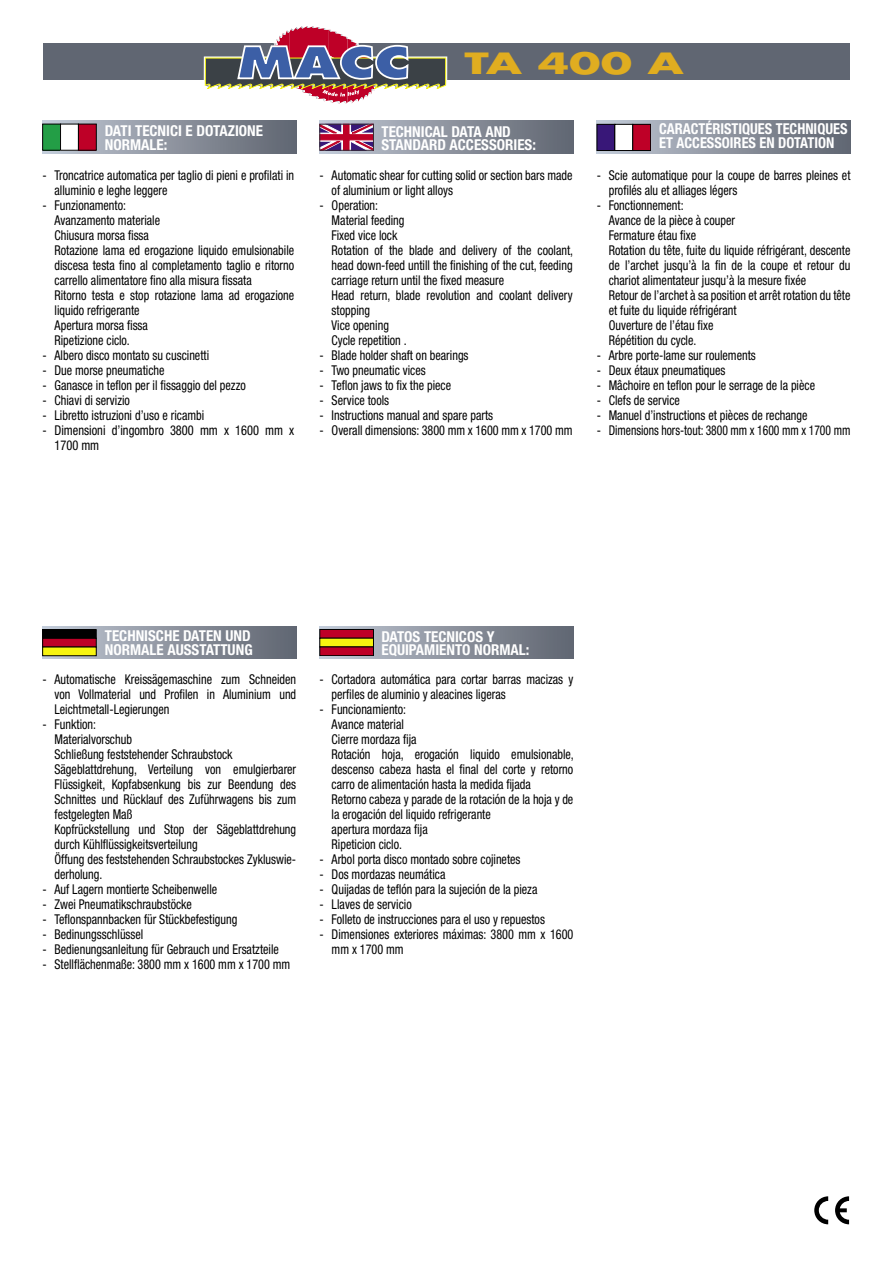
<style>
.page{position:relative;width:893px;height:1263px;background:#fff}
.page>*{position:absolute;margin:0;border:0;box-sizing:border-box;transform-origin:0 0}
.t1{font:700 28.5px "Futura";color:#e0ad20;scale:1.61 1}
.t2{font:700 condensed 15px/13.5px "Helvetica Neue";color:#fff}
.t3{font:700 condensed 15px/13.5px "Helvetica Neue";color:#fff;scale:.96 1}
.t4{font:condensed 13.5px/15px "Helvetica Neue";color:#000;scale:.9 1}
</style>
<div class="page">
<div style="left:597px;top:121px;width:253px;height:32px;background:linear-gradient(to right,#b6bdc9,#646974)"></div>
<svg style="left:320px;top:121px;width:253px;height:32px;background:#868c98"></svg>
<div style="left:43px;top:626px;width:253px;height:33px;background:linear-gradient(to right,#b3bac6,#656a75)"></div>
<div style="left:320px;top:626px;width:253px;height:33px;background:linear-gradient(to right,#c0c8d5,#5f646f)"></div>
<svg style="left:43px;top:121px;width:253px;height:32px;background:#858b96"></svg>
<div style="left:43px;top:43px;width:807px;height:37px;background:#606672"></div>
<div style="left:43px;top:124px;width:18px;height:26px;background:#239e46"></div>
<div style="left:61px;top:124px;width:17px;height:26px;background:#fff"></div>
<div style="left:60px;top:124px;width:19px;height:26px;border:1px solid #000"></div>
<div style="left:78px;top:124px;width:18px;height:26px;background:#be0027"></div>
<div style="left:78px;top:124px;width:18px;height:26px;border:1px solid #000"></div>
<svg style="left:322px;top:126px;width:50px;height:22px"></svg>
<div style="left:320px;top:124px;width:54px;height:26px;border:1px solid #352b36"></div>
<div style="left:597px;top:124px;width:18px;height:27px;background:#381778"></div>
<div style="left:597px;top:124px;width:18px;height:27px;border:1px solid #000"></div>
<div style="left:615px;top:124px;width:18px;height:27px;background:#fff"></div>
<div style="left:615px;top:124px;width:18px;height:27px;border:1px solid #000"></div>
<div style="left:633px;top:124px;width:18px;height:27px;background:#be0027"></div>
<div style="left:633px;top:124px;width:18px;height:27px;border:1px solid #000"></div>
<div style="left:43px;top:630px;width:53px;height:8px;background:#000"></div>
<div style="left:43px;top:629px;width:53px;height:9px;border:1px solid #000"></div>
<div style="left:43px;top:638px;width:53px;height:9px;background:#be0027"></div>
<div style="left:43px;top:638px;width:53px;height:9px;border:1px solid #000"></div>
<div style="left:43px;top:647px;width:53px;height:9px;background:#f7f410"></div>
<div style="left:43px;top:647px;width:53px;height:9px;border:1px solid #000"></div>
<div style="left:320px;top:629px;width:53px;height:9px;background:#be0027"></div>
<div style="left:320px;top:629px;width:54px;height:9px;border:1px solid #000"></div>
<div style="left:320px;top:638px;width:53px;height:9px;background:#f7f410"></div>
<div style="left:320px;top:638px;width:54px;height:9px;border:1px solid #000"></div>
<div style="left:320px;top:647px;width:53px;height:9px;background:#be0027"></div>
<div style="left:320px;top:647px;width:54px;height:9px;border:1px solid #000"></div>
<svg style="left:814px;top:1196px;width:36px;height:29px"></svg>
<svg style="left:204px;top:26px;width:243px;height:78px"></svg>
<p class="t2" style="left:105px;top:124px;width:160px">DATI TECNICI E DOTAZIONE<br>NORMALE:</p>
<p class="t4" style="left:55px;top:168px;width:268px;text-indent:-12px">- Troncatrice automatica per taglio di pieni e profilati in alluminio e leghe leggere</p>
<p class="t4" style="left:55px;top:198px;width:268px;text-indent:-12px">- Funzionamento:<br>Avanzamento materiale<br>Chiusura morsa fissa<br>Rotazione lama ed erogazione liquido emulsionabile discesa testa fino al completamento taglio e ritorno carrello alimentatore fino alla misura fissata<br>Ritorno testa e stop rotazione lama ad erogazione liquido refrigerante<br>Apertura morsa fissa<br>Ripetizione ciclo.</p>
<p class="t4" style="left:43px;top:348px;width:187px">- Albero disco montato su cuscinetti</p>
<p class="t4" style="left:43px;top:363px;width:137px">- Due morse pneumatiche</p>
<p class="t4" style="left:43px;top:378px;width:227px">- Ganasce in teflon per il fissaggio del pezzo</p>
<p class="t4" style="left:43px;top:393px;width:99px">- Chiavi di servizio</p>
<p class="t4" style="left:43px;top:408px;width:181px">- Libretto istruzioni d’uso e ricambi</p>
<p class="t4" style="left:55px;top:423px;width:268px;text-indent:-12px">- Dimensioni d’ingombro 3800 mm x 1600 mm x<br>1700 mm</p>
<h1 class="t1" style="left:464px;top:44px;width:138px">TA 400 A</h1>
<p class="t2" style="left:381px;top:125px;width:156px">TECHNICAL DATA AND<br>STANDARD ACCESSORIES:</p>
<p class="t4" style="left:332px;top:168px;width:269px;text-indent:-12px">- Automatic shear for cutting solid or section bars made of aluminium or light alloys</p>
<p class="t4" style="left:332px;top:198px;width:270px;text-indent:-12px">- Operation:<br>Material feeding<br>Fixed vice lock<br>Rotation of the blade and delivery of the coolant, head down-feed untill the finishing of the cut, feeding carriage return until the fixed measure<br>Head return, blade revolution and coolant delivery stopping<br>Vice opening<br>Cycle repetition .</p>
<p class="t4" style="left:320px;top:348px;width:167px">- Blade holder shaft on bearings</p>
<p class="t4" style="left:320px;top:363px;width:119px">- Two pneumatic vices</p>
<p class="t4" style="left:320px;top:378px;width:148px">- Teflon jaws to fix the piece</p>
<p class="t4" style="left:320px;top:393px;width:79px">- Service tools</p>
<p class="t4" style="left:320px;top:408px;width:194px">- Instructions manual and spare parts</p>
<p class="t4" style="left:320px;top:423px;width:283px">- Overall dimensions: 3800 mm x 1600 mm x 1700 mm</p>
<p class="t3" style="left:659px;top:122px;width:198px">CARACTÉRISTIQUES TECHNIQUES<br>ET ACCESSOIRES EN DOTATION</p>
<p class="t4" style="left:609px;top:168px;width:270px;text-indent:-12px">- Scie automatique pour la coupe de barres pleines et profilés alu et alliages légers</p>
<p class="t4" style="left:609px;top:198px;width:270px;text-indent:-12px">- Fonctionnement:<br>Avance de la pièce à couper<br>Fermature étau fixe<br>Rotation du tête, fuite du liquide réfrigérant, descente de l’archet jusqu’à la fin de la coupe et retour du chariot alimentateur jusqu’à la mesure fixée<br>Retour de l’archet à sa position et arrêt rotation du tête et fuite du liquide réfrigérant<br>Ouverture de l’étau fixe<br>Répétition du cycle.</p>
<p class="t4" style="left:597px;top:348px;width:178px">- Arbre porte-lame sur roulements</p>
<p class="t4" style="left:597px;top:363px;width:145px">- Deux étaux pneumatiques</p>
<p class="t4" style="left:597px;top:378px;width:244px">- Mâchoire en teflon pour le serrage de la pièce</p>
<p class="t4" style="left:597px;top:393px;width:94px">- Clefs de service</p>
<p class="t4" style="left:597px;top:408px;width:236px">- Manuel d’instructions et pièces de rechange</p>
<p class="t4" style="left:597px;top:423px;width:283px">- Dimensions hors-tout: 3800 mm x 1600 mm x 1700 mm</p>
<p class="t2" style="left:105px;top:629px;width:149px">TECHNISCHE DATEN UND<br>NORMALE AUSSTATTUNG</p>
<p class="t4" style="left:55px;top:671px;width:270px;text-align:justify;text-indent:-12px">- Automatische Kreissägemaschine zum Schneiden von Vollmaterial und Profilen in Aluminium und Leichtmetall-Legierungen</p>
<p class="t4" style="left:55px;top:716px;width:270px;text-indent:-12px">- Funktion:<br>Materialvorschub<br>Schließung feststehender Schraubstock Sägeblattdrehung, Verteilung von emulgierbarer Flüssigkeit, Kopfabsenkung bis zur Beendung des Schnittes und Rücklauf des Zuführwagens bis zum festgelegten Maß<br>Kopfrückstellung und Stop der Sägeblattdrehung durch Kühlflüssigkeitsverteilung<br>Öffung des feststehenden Schraubstockes Zykluswie&shy;derholung.</p>
<p class="t4" style="left:43px;top:881px;width:196px">- Auf Lagern montierte Scheibenwelle</p>
<p class="t4" style="left:43px;top:896px;width:168px">- Zwei Pneumatikschraubstöcke</p>
<p class="t4" style="left:43px;top:911px;width:218px">- Teflonspannbacken für Stückbefestigung</p>
<p class="t4" style="left:43px;top:926px;width:114px">- Bedinungsschlüssel</p>
<p class="t4" style="left:43px;top:941px;width:264px">- Bedienungsanleitung für Gebrauch und Ersatzteile</p>
<p class="t4" style="left:43px;top:956px;width:277px">- Stellflächenmaße: 3800 mm x 1600 mm x 1700 mm</p>
<p class="t2" style="left:381px;top:629px;width:150px">DATOS TECNICOS Y<br>EQUIPAMIENTO NORMAL:</p>
<p class="t4" style="left:332px;top:671px;width:270px;text-indent:-12px">- Cortadora automática para cortar barras macizas y perfiles de aluminio y aleacines ligeras</p>
<p class="t4" style="left:332px;top:701px;width:271px;text-indent:-12px">- Funcionamiento:<br>Avance material<br>Cierre mordaza fija<br>Rotación hoja, erogación liquido emulsionable, descenso cabeza hasta el final del corte y retorno carro de alimentación hasta la medida fijada<br>Retorno cabeza y parade de la rotación de la hoja y de la erogación del liquido refrigerante<br>apertura mordaza fija<br>Ripeticion ciclo.</p>
<p class="t4" style="left:320px;top:851px;width:225px">- Arbol porta disco montado sobre cojinetes</p>
<p class="t4" style="left:320px;top:866px;width:141px">- Dos mordazas neumática</p>
<p class="t4" style="left:320px;top:881px;width:243px">- Quijadas de teflón para la sujeción de la pieza</p>
<p class="t4" style="left:320px;top:896px;width:104px">- Llaves de servicio</p>
<p class="t4" style="left:320px;top:911px;width:252px">- Folleto de instrucciones para el uso y repuestos</p>
<p class="t4" style="left:332px;top:926px;width:270px;text-indent:-12px">- Dimensiones exteriores máximas: 3800 mm x 1600 mm x 1700 mm</p>
</div>
